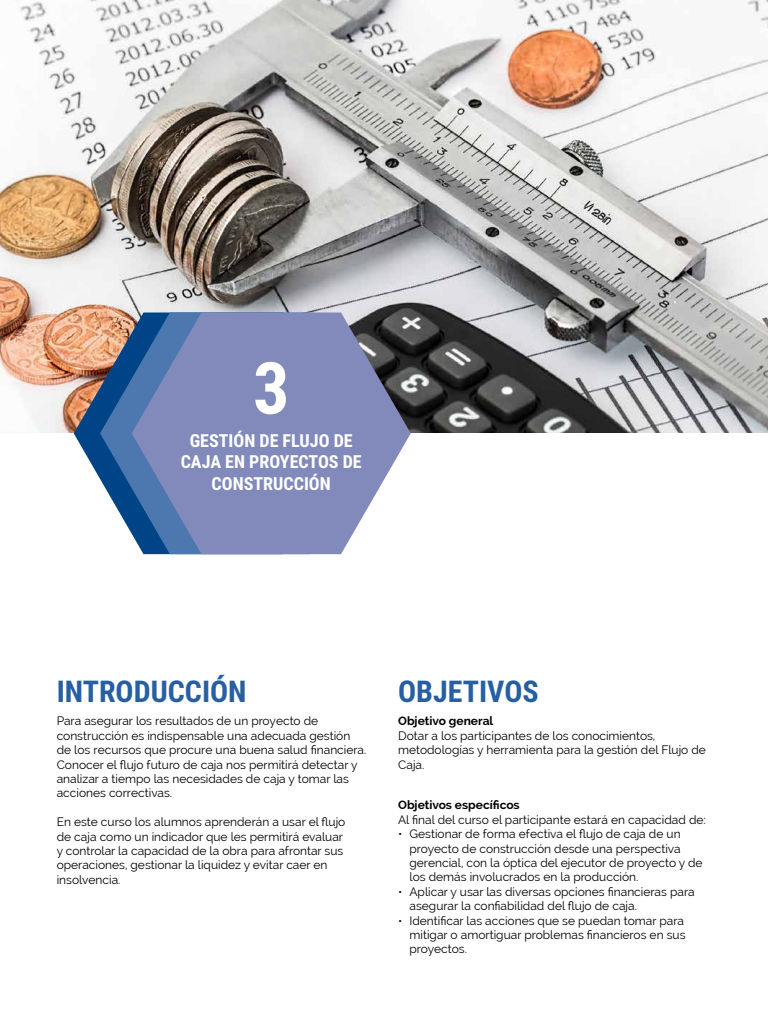
<style>
.page{position:relative;width:768px;height:1024px;background:#fff}
.page>*{position:absolute;margin:0;border:0;box-sizing:border-box;transform-origin:0 0}
.t1{font:700 72px "Roboto Condensed";color:#fff}
.t2{font:700 30px "Roboto Condensed";color:#265fa2}
.t3{font:700 18px/21.6px "Roboto Condensed";color:#fff;text-align:center}
.t4{font:12px/14.4px "Raleway";color:#000}
.t5{font:700 12px "Raleway";color:#000}
</style>
<div class="page">
<img style="left:0;top:0;width:768px;height:433px">
<img style="left:74px;top:313px;width:26px;height:166px">
<svg style="left:100px;top:313px;width:32px;height:221px;background:#617b9d"></svg>
<svg style="left:132px;top:313px;width:279px;height:241px;background:#7d89b5"></svg>
<h1 class="t1" style="left:195px;top:338px;width:96px">1 3</h1>
<h3 class="t3" style="left:181px;top:429px;width:183px">GESTIÓN DE FLUJO DE<br>CAJA EN PROYECTOS DE<br>CONSTRUCCIÓN</h3>
<h2 class="t2" style="left:57px;top:670px;width:191px">INTRODUCCIÓN</h2>
<h2 class="t2" style="left:398px;top:670px;width:142px">OBJETIVOS</h2>
<p class="t4" style="left:57px;top:714px;width:311px">Para asegurar los resultados de un proyecto de construcción es indispensable una adecuada gestión de los recursos que procure una buena salud financiera.<br>Conocer el flujo futuro de caja nos permitirá detectar y analizar a tiempo las necesidades de caja y tomar las acciones correctivas.</p>
<p class="t4" style="left:57px;top:815px;width:290px">En este curso los alumnos aprenderán a usar el flujo de caja como un indicador que les permitirá evaluar y controlar la capacidad de la obra para afrontar sus operaciones, gestionar la liquidez y evitar caer en insolvencia.</p>
<p class="t5" style="left:398px;top:714px;width:97px">Objetivo general</p>
<p class="t4" style="left:398px;top:728px;width:309px">Dotar a los participantes de los conocimientos, metodologías y herramienta para la gestión del Flujo de<br>Caja.</p>
<p class="t5" style="left:398px;top:798px;width:123px">Objetivos específicos</p>
<p class="t4" style="left:398px;top:812px;width:309px">Al final del curso el participante estará en capacidad de:</p>
<p class="t4" style="left:410px;top:827px;width:295px;text-indent:-11px">• Gestionar de forma efectiva el flujo de caja de un proyecto de construcción desde una perspectiva gerencial, con la óptica del ejecutor de proyecto y de los demás involucrados en la producción.</p>
<p class="t4" style="left:410px;top:884px;width:287px;text-indent:-11px">• Aplicar y usar las diversas opciones financieras para asegurar la confiabilidad del flujo de caja.</p>
<p class="t4" style="left:410px;top:913px;width:277px;text-indent:-11px">• Identificar las acciones que se puedan tomar para mitigar o amortiguar problemas financieros en sus proyectos.</p>
</div>
